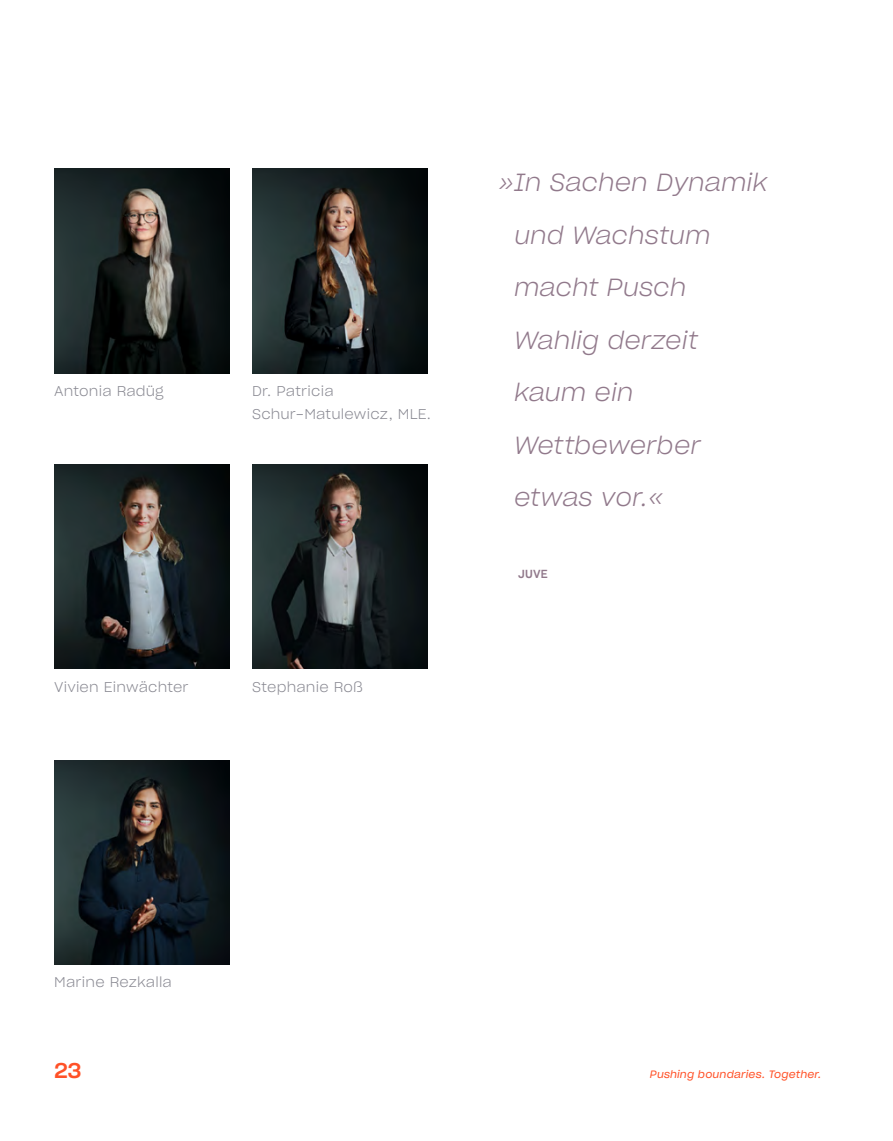
<style>
.page{position:relative;width:893px;height:1141px;background:#fff}
.page>*{position:absolute;margin:0;border:0;box-sizing:border-box;transform-origin:0 0}
.Zitat{font:24.5px/52.5px "Sharp Grotesk Light Italic 20";color:#91798b}
.t1{font:21px "Sharp Grotesk Medium 20";color:#ff5127}
.Aufzählung_punkt{font:14px "Sharp Grotesk Light 20";letter-spacing:.015em;color:#898992}
.Fließtext{font:11.55px "Sharp Grotesk Medium 20";color:#91798b}
.t2{font:10.5px "Sharp Grotesk Book Italic 20";letter-spacing:.015em;color:#ff5127}
</style>
<div class="page">
<img style="left:54px;top:168px;width:175px;height:205px">
<img style="left:252px;top:168px;width:175px;height:205px">
<img style="left:54px;top:464px;width:175px;height:205px">
<img style="left:252px;top:464px;width:175px;height:205px">
<img style="left:54px;top:760px;width:175px;height:205px">
<p class="Aufzählung_punkt" style="left:54px;top:380px;width:111px">Antonia Radüg</p>
<p class="Aufzählung_punkt" style="left:252px;top:380px;width:83px">Dr. Patricia</p>
<p class="Aufzählung_punkt" style="left:252px;top:403px;width:181px">Schur-Matulewicz, MLE.</p>
<p class="Aufzählung_punkt" style="left:54px;top:676px;width:136px">Vivien Einwächter</p>
<p class="Aufzählung_punkt" style="left:252px;top:676px;width:112px">Stephanie Roß</p>
<p class="Zitat" style="left:514px;top:155px;width:255px;text-indent:-16px">»In Sachen Dynamik und Wachstum macht Pusch<br>Wahlig derzeit kaum ein<br>Wettbewerber etwas vor.«</p>
<p class="Fließtext" style="left:518px;top:564px;width:31px">JUVE</p>
<p class="Aufzählung_punkt" style="left:54px;top:972px;width:119px">Marine Rezkalla</p>
<h2 class="t1" style="left:55px;top:1053px;width:29px">23</h2>
<p class="t2" style="left:650px;top:1066px;width:173px">Pushing boundaries. Together.</p>
</div>
